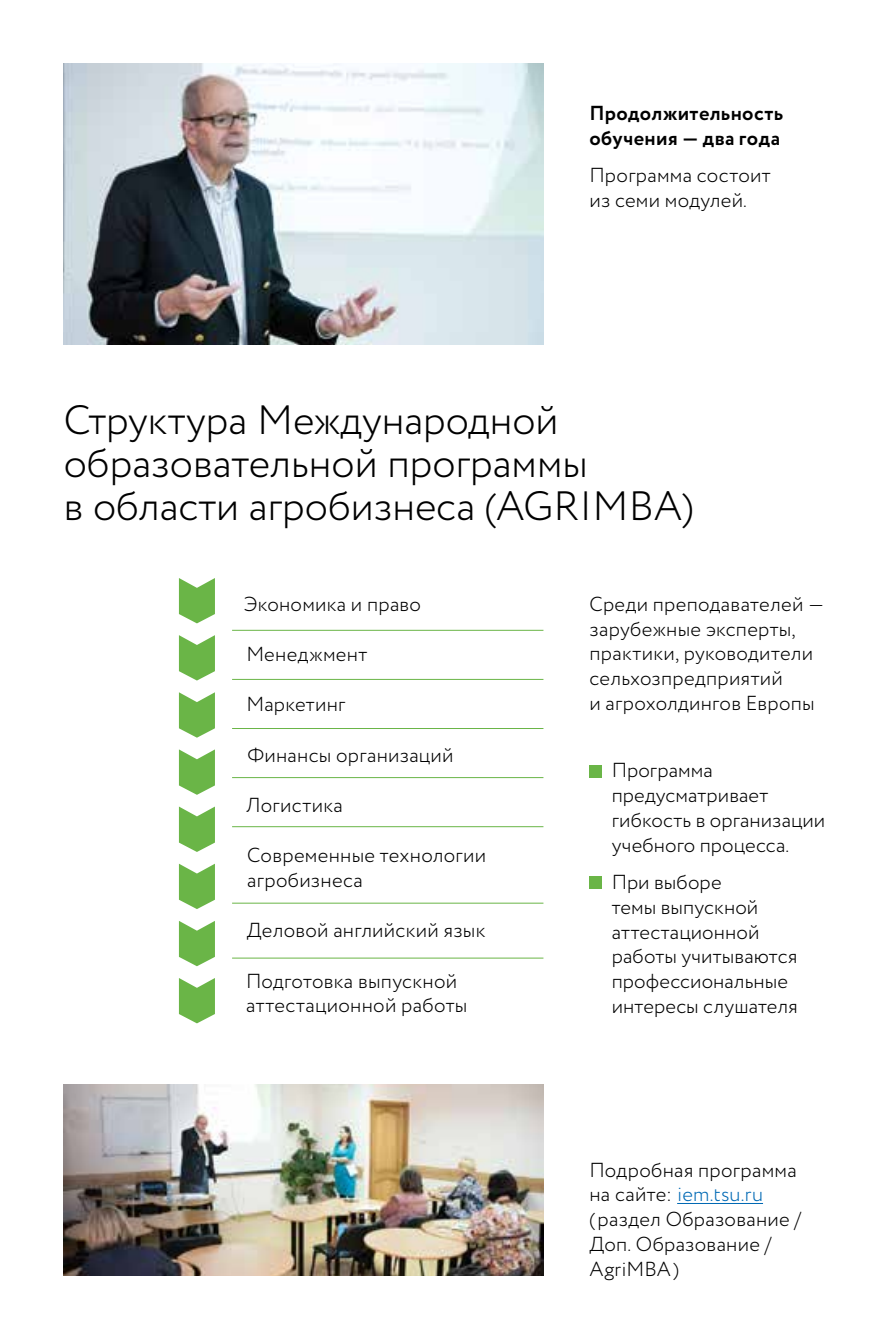
<style>
.page{position:relative;width:893px;height:1340px;background:#fff}
.page>*{position:absolute;margin:0;border:0;box-sizing:border-box;transform-origin:0 0}
.t1{font:300 40.95px/43px "Circe";color:#000}
.t2{font:300 20.25px/24.8px "Circe";letter-spacing:.01em;color:#000}
.t3{font:700 20.25px/24.8px "Circe";letter-spacing:.02em;color:#000}
.s1{color:#0069b4}
</style>
<div class="page">
<hr style="left:232px;top:630px;width:311px;height:1px;background:#6ab547">
<hr style="left:232px;top:679px;width:311px;height:1px;background:#6ab547">
<hr style="left:232px;top:728px;width:311px;height:1px;background:#6ab547">
<hr style="left:232px;top:777px;width:311px;height:1px;background:#6ab547">
<hr style="left:232px;top:826px;width:311px;height:1px;background:#6ab547">
<hr style="left:232px;top:902px;width:311px;height:1px;background:#6ab547">
<hr style="left:232px;top:957px;width:311px;height:1px;background:#6ab547">
<svg style="left:179px;top:578px;width:36px;height:45px"></svg>
<svg style="left:179px;top:692px;width:36px;height:45px"></svg>
<svg style="left:179px;top:635px;width:36px;height:45px"></svg>
<svg style="left:179px;top:749px;width:36px;height:45px"></svg>
<svg style="left:179px;top:806px;width:36px;height:46px"></svg>
<svg style="left:179px;top:863px;width:36px;height:46px"></svg>
<svg style="left:179px;top:921px;width:36px;height:45px"></svg>
<svg style="left:179px;top:978px;width:36px;height:45px"></svg>
<div style="left:589px;top:764px;width:13px;height:13px;background:#6ab547"></div>
<div style="left:589px;top:876px;width:13px;height:13px;background:#6ab547"></div>
<img style="left:64px;top:63px;width:479px;height:281px">
<img style="left:64px;top:1084px;width:479px;height:191px">
<hr style="left:677px;top:1202px;width:86px;height:1px;background:#0069b4">
<p class="t3" style="left:589px;top:101px;width:195px">Продолжительность обучения — два года</p>
<p class="t2" style="left:589px;top:163px;width:183px">Программа состоит из семи модулей.</p>
<h1 class="t1" style="left:64px;top:399px;width:631px">Структура Международной образовательной программы<br>в области агробизнеса (AGRIMBA)</h1>
<p class="t2" style="left:244px;top:592px;width:179px">Экономика и право</p>
<p class="t2" style="left:246px;top:642px;width:122px">Менеджмент</p>
<p class="t2" style="left:246px;top:692px;width:100px">Маркетинг</p>
<p class="t2" style="left:247px;top:742px;width:208px">Финансы организаций</p>
<p class="t2" style="left:246px;top:793px;width:98px">Логистика</p>
<p class="t2" style="left:247px;top:843px;width:240px">Современные технологии агробизнеса</p>
<p class="t2" style="left:247px;top:918px;width:240px">Деловой английский язык</p>
<p class="t2" style="left:246px;top:968px;width:223px">Подготовка выпускной аттестационной работы</p>
<p class="t2" style="left:589px;top:592px;width:236px">Среди преподавателей — зарубежные эксперты, практики, руководители сельхозпредприятий<br>и агрохолдингов Европы</p>
<p class="t2" style="left:612px;top:758px;width:215px">Программа предусматривает гибкость в организации учебного процесса.</p>
<p class="t2" style="left:612px;top:870px;width:188px">При выборе<br>темы выпускной аттестационной работы учитываются профессиональные интересы слушателя</p>
<p class="t2" style="left:589px;top:1157px;width:213px">Подробная программа на сайте: <span class="s1">iem.tsu.ru </span>(раздел Образование /<br>Доп. Образование /<br>AgriMBA)</p>
</div>
